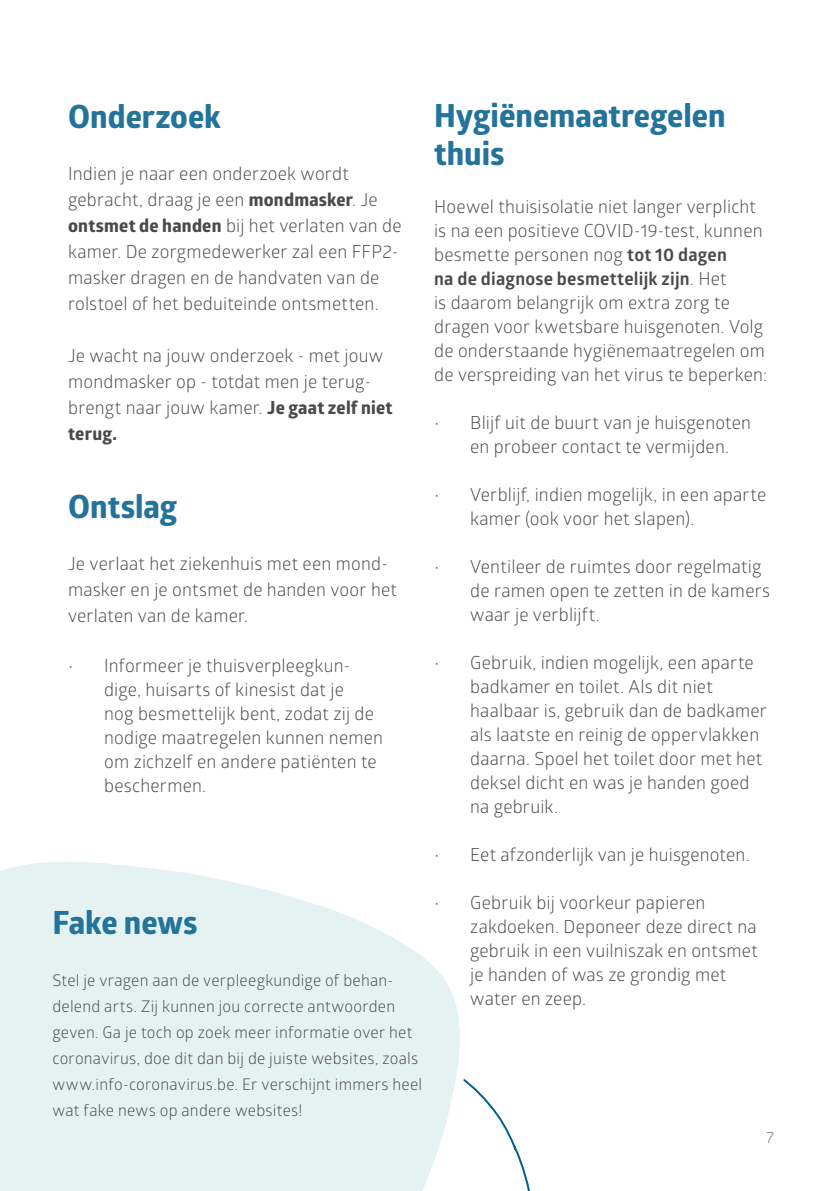
<style>
.page{position:relative;width:840px;height:1191px;background:#fff}
.page>*{position:absolute;margin:0;border:0;box-sizing:border-box;transform-origin:0 0}
.t1{font:700 32px/38.4px "Globerx";color:#23739b}
.t2{font:18px/24px "Glober";letter-spacing:.01em;color:#4a4a49}
.t3{font:700 18px "Globerx";letter-spacing:.01em;color:#4a4a49}
.t4{font:16px/26px "Glober";letter-spacing:.015em;color:#4a4a49}
.t5{font:16px "Glober";color:#7c7b7b}
.s1{font-family:"Globerx";font-weight:700}
.s2{font-weight:700}
</style>
<div class="page">
<svg style="left:0;top:861px;width:470px;height:330px;background:#e7f4f3"></svg>
<h1 class="t1" style="left:68px;top:97px;width:154px">Onderzoek</h1>
<p class="t2" style="left:68px;top:160px;width:335px;line-height:26px">Indien je naar een onderzoek wordt gebracht, draag je een <span class="s1">mondmasker</span>. Je <span class="s1">ontsmet de handen</span> bij het verlaten van de kamer. De zorgmedewerker zal een FFP2- masker dragen en de handvaten van de rolstoel of het beduiteinde ontsmetten.</p>
<p class="t2" style="left:68px;top:342px;width:326px;line-height:26px">Je wacht na jouw onderzoek - met jouw mondmasker op - totdat men je terug&shy;brengt naar jouw kamer. <span class="s1">Je gaat zelf niet</span></p>
<p class="t3" style="left:68px;top:421px;width:50px">terug.</p>
<h1 class="t1" style="left:68px;top:487px;width:111px">Ontslag</h1>
<p class="t2" style="left:68px;top:550px;width:330px;line-height:26px">Je verlaat het ziekenhuis met een mond&shy;masker en je ontsmet de handen voor het verlaten van de kamer.</p>
<p class="t2" style="left:104px;top:653px;width:280px;text-indent:-36px">• Informeer je thuisverpleegkun&shy;dige, huisarts of kinesist dat je<br>nog besmettelijk bent, zodat zij de nodige maatregelen kunnen nemen om zichzelf en andere patiënten te beschermen.</p>
<h1 class="t1" style="left:52px;top:903px;width:146px">Fake news</h1>
<p class="t4" style="left:52px;top:967px;width:371px">Stel je vragen aan de verpleegkundige of behan&shy;delend arts. Zij kunnen jou correcte antwoorden geven. Ga je toch op zoek meer informatie over het coronavirus, doe dit dan bij de juiste websites, zoals www.info-coronavirus.be. Er verschijnt immers heel wat fake news op andere websites!</p>
<h1 class="t1" style="left:434px;top:96px;width:293px">Hygiënemaatregelen thuis</h1>
<p class="t2" style="left:434px;top:194px;width:334px">Hoewel thuisisolatie niet langer verplicht is na een positieve COVID-19-test, kunnen besmette personen nog <span class="s2">tot 10 dagen<br>na de diagnose besmettelijk zijn</span>. Het<br>is daarom belangrijk om extra zorg te dragen voor kwetsbare huisgenoten. Volg de onderstaande hygiënemaatregelen om de verspreiding van het virus te beperken:</p>
<p class="t2" style="left:470px;top:410px;width:282px;text-indent:-36px">• Blijf uit de buurt van je huisgenoten en probeer contact te vermijden.</p>
<p class="t2" style="left:470px;top:482px;width:297px;text-indent:-36px">• Verblijf, indien mogelijk, in een aparte kamer (ook voor het slapen).</p>
<p class="t2" style="left:470px;top:554px;width:301px;text-indent:-36px">• Ventileer de ruimtes door regelmatig de ramen open te zetten in de kamers waar je verblijft.</p>
<p class="t2" style="left:470px;top:650px;width:298px;text-indent:-36px">• Gebruik, indien mogelijk, een aparte badkamer en toilet. Als dit niet haalbaar is, gebruik dan de badkamer als laatste en reinig de oppervlakken daarna. Spoel het toilet door met het deksel dicht en was je handen goed na gebruik.</p>
<p class="t2" style="left:434px;top:842px;width:317px">• Eet afzonderlijk van je huisgenoten.</p>
<p class="t2" style="left:470px;top:890px;width:289px;text-indent:-36px">• Gebruik bij voorkeur papieren zakdoeken. Deponeer deze direct na gebruik in een vuilniszak en ontsmet je handen of was ze grondig met water en zeep.</p>
<p class="t5" style="left:765px;top:1125px;width:9px">7</p>
</div>
